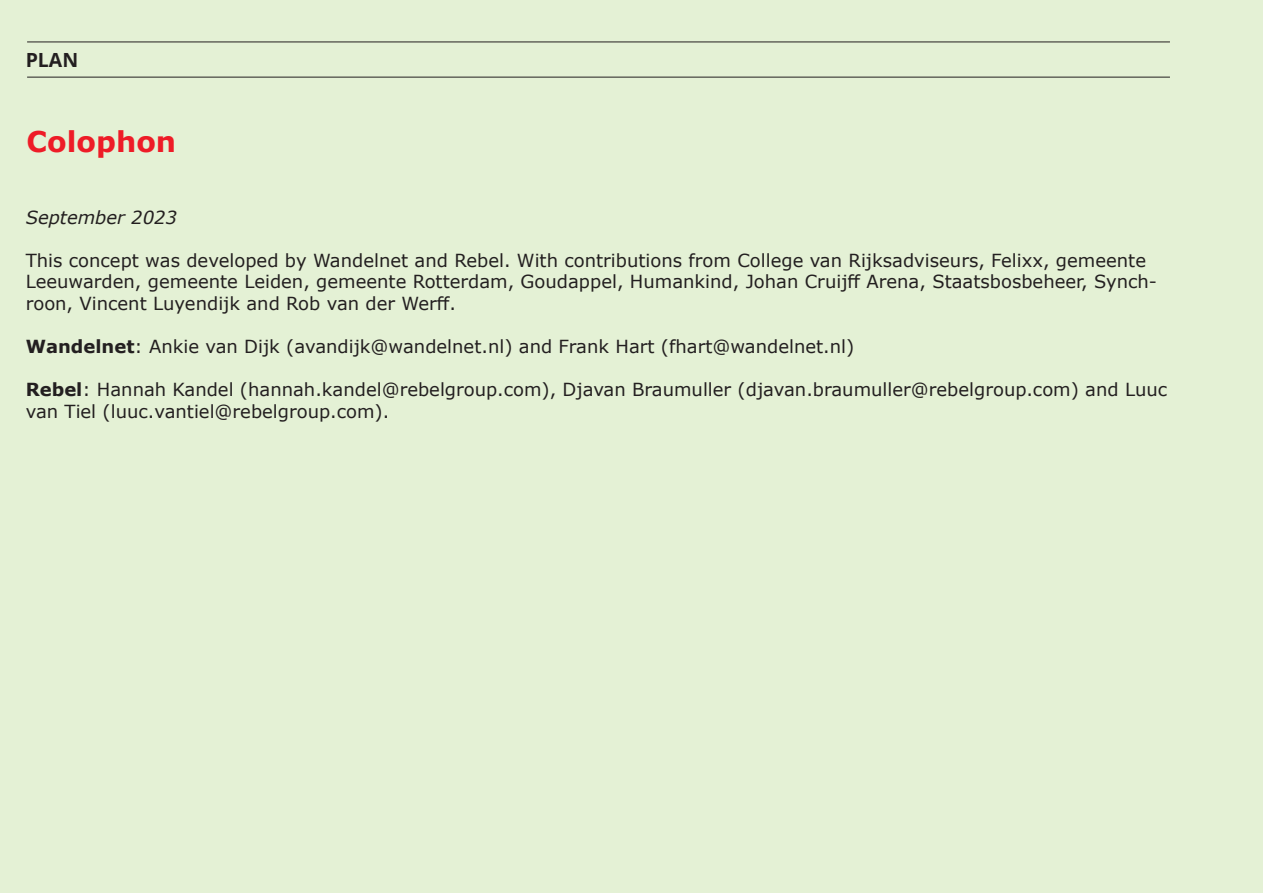
<style>
.page{position:relative;width:1263px;height:893px;background:#e4f1d5}
.page>*{position:absolute;margin:0;border:0;box-sizing:border-box;transform-origin:0 0}
.t1{font:700 28.5px "Verdana";color:#ee1c27}
.Tekst_boven_pagina{font:700 19.5px "Open Sans";color:#231f20}
.t2{font:18px/21.6px "Verdana";color:#231f20}
.t3{font:italic 18px "Verdana";color:#231f20}
.s1{font-weight:700}
</style>
<div class="page">
<hr style="left:27px;top:42px;width:1143px;height:1px;background:#231f20">
<hr style="left:27px;top:77px;width:1143px;height:1px;background:#231f20">
<p class="Tekst_boven_pagina" style="left:26px;top:46px;width:54px">PLAN</p>
<p class="t1" style="left:27px;top:121px;width:151px">Colophon</p>
<p class="t3" style="left:26px;top:205px;width:153px">September 2023</p>
<p class="t2" style="left:26px;top:249px;width:1133px">This concept was developed by Wandelnet and Rebel. With contributions from College van Rijksadviseurs, Felixx, gemeente<br>Leeuwarden, gemeente Leiden, gemeente Rotterdam, Goudappel, Humankind, Johan Cruijff Arena, Staatsbosbeheer, Synch&shy;roon, Vincent Luyendijk and Rob van der Werff.</p>
<p class="t2" style="left:26px;top:336px;width:830px"><span class="s1">Wandelnet</span>: Ankie van Dijk (avandijk@wandelnet.nl) and Frank Hart (fhart@wandelnet.nl)</p>
<p class="t2" style="left:26px;top:379px;width:1143px"><span class="s1">Rebel</span>: Hannah Kandel (hannah.kandel@rebelgroup.com), Djavan Braumuller (djavan.braumuller@rebelgroup.com) and Luuc van Tiel (luuc.vantiel@rebelgroup.com).</p>
</div>
